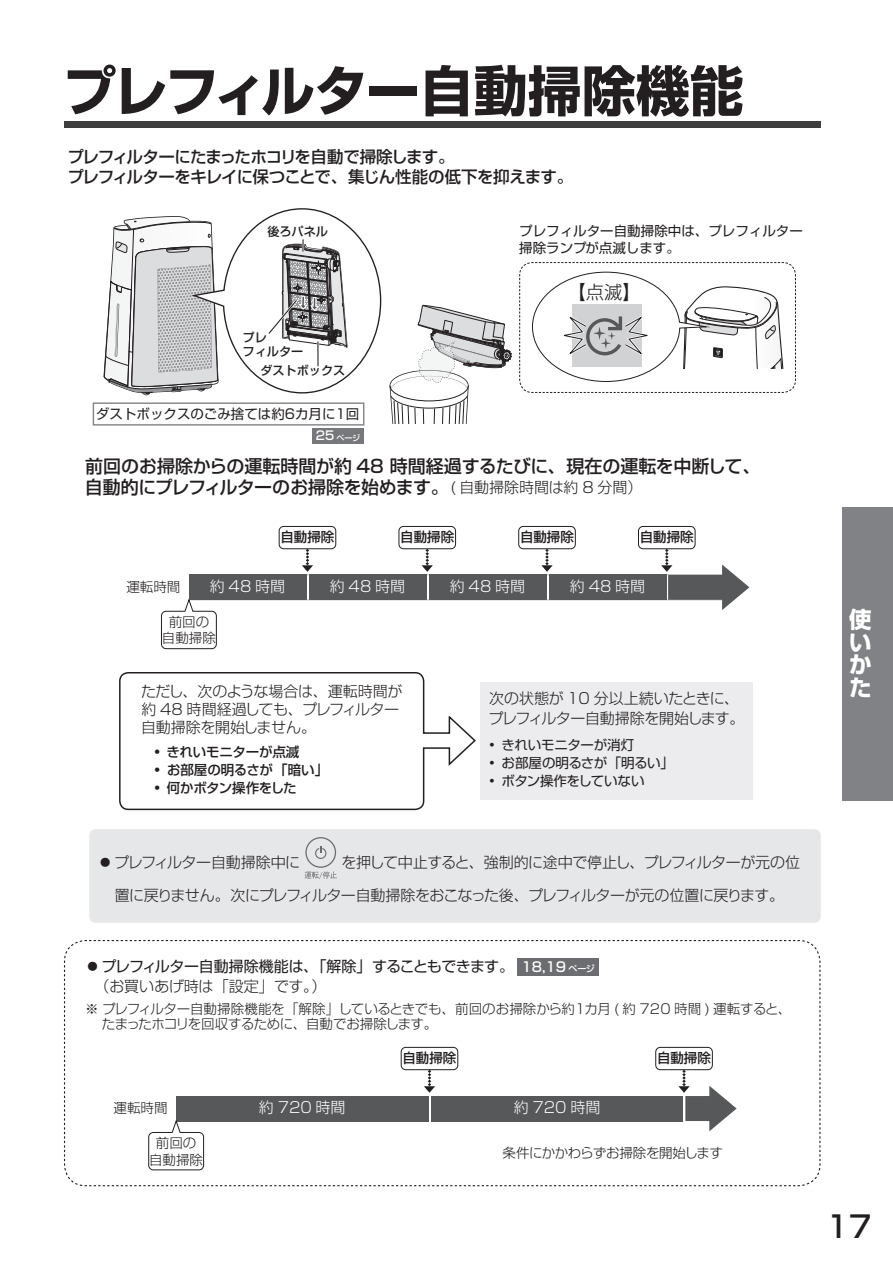
<style>
.page{position:relative;width:893px;height:1263px;background:#fff}
.page>*{position:absolute;margin:0;border:0;box-sizing:border-box;transform-origin:0 0}
.t1{font:700 54px "Shin Go Pro";letter-spacing:-.015em;color:#231f20}
.t2{font:500 30px "Shin Go Pro";color:#231f20}
.t3{font:700 22.5px/22.5px "Shin Go Pro";color:#fff;text-align:justify}
.t4{font:300 18.3px "Shin Go Pro";color:#231f20}
.t5{font:500 18px/21px "Shin Go Pro";letter-spacing:-.01em;color:#231f20}
.t6{font:500 16.5px/19.5px "Shin Go Pro";letter-spacing:-.045em;color:#231f20}
.t7{font:300 15px/18px "Shin Go Pro";letter-spacing:-.03em;color:#231f20}
.t8{font:15px/19.6px "Shin Go Pro";letter-spacing:-.03em;color:#231f20}
.t9{font:300 15px "Shin Go Pro";color:#fff}
.t10{font:300 13.5px/16.5px "Shin Go Pro";letter-spacing:-.015em;color:#231f20;text-align:center}
.t11{font:13.5px/16.5px "Shin Go Pro";color:#231f20}
.t12{font:500 13.5px "Shin Go Pro";letter-spacing:-.005em;color:#231f20}
.t13{font:300 13.5px "Shin Go Pro";letter-spacing:-.035em;color:#231f20}
.t14{font:13.5px "Shin Go Pro";letter-spacing:-.035em;color:#231f20}
.t15{font:13.5px "Shin Go Pro";letter-spacing:-.03em;color:#231f20}
.t16{font:500 13.5px "Shin Go Pro";letter-spacing:-.03em;color:#231f20}
.t17{font:500 12.15px/13.5px "Shin Go Pro";color:#231f20}
.t18{font:500 8.1px "Shin Go Pro";color:#fff}
.s1{font-size:12.15px}
.s2{font-weight:300;font-size:15px}
.s3{font-weight:300}
.s4{font-weight:500;font-size:13.5px;color:#fff}
.s5{font-weight:500;font-size:9px;color:#fff}
</style>
<div class="page">
<div style="left:64px;top:121px;width:757px;height:7px;background:#3e3e3f"></div>
<div style="left:842px;top:507px;width:51px;height:293px;background:#808285"></div>
<div style="left:93px;top:402px;width:271px;height:24px;border:1px solid #808285"></div>
<svg style="left:104px;top:208px;width:278px;height:188px"></svg>
<svg style="left:389px;top:305px;width:123px;height:119px"></svg>
<div style="left:312px;top:428px;width:52px;height:16px;background:#76787b"></div>
<hr style="left:189px;top:574px;width:533px;height:1px;background:#d1d2d4">
<hr style="left:189px;top:599px;width:533px;height:1px;background:#d1d2d4">
<svg style="left:161px;top:599px;width:56px;height:50px"></svg>
<div style="left:279px;top:526px;width:57px;height:23px;border:1px solid #231f20;border-radius:5px"></div>
<svg style="left:302px;top:549px;width:11px;height:23px"></svg>
<div style="left:399px;top:526px;width:57px;height:23px;border:1px solid #231f20;border-radius:5px"></div>
<svg style="left:422px;top:549px;width:11px;height:23px"></svg>
<div style="left:518px;top:526px;width:58px;height:23px;border:1px solid #231f20;border-radius:5px"></div>
<svg style="left:541px;top:549px;width:12px;height:23px"></svg>
<div style="left:638px;top:526px;width:57px;height:23px;border:1px solid #231f20;border-radius:5px"></div>
<div style="left:189px;top:575px;width:117px;height:25px;background:#57585a"></div>
<div style="left:309px;top:575px;width:117px;height:25px;background:#57585a"></div>
<div style="left:429px;top:575px;width:117px;height:25px;background:#57585a"></div>
<div style="left:549px;top:575px;width:117px;height:25px;background:#57585a"></div>
<svg style="left:661px;top:549px;width:88px;height:61px"></svg>
<div style="left:480px;top:682px;width:273px;height:118px;background:#ececee"></div>
<svg style="left:119px;top:672px;width:357px;height:139px"></svg>
<svg style="left:519px;top:262px;width:277px;height:131px"></svg>
<svg style="left:64px;top:940px;width:757px;height:247px"></svg>
<div style="left:89px;top:829px;width:732px;height:94px;background:#e6e7e9;border-radius:6px"></div>
<svg style="left:305px;top:837px;width:32px;height:42px"></svg>
<h1 class="t1" style="left:63px;top:48px;width:682px">プレフィルター自動掃除機能</h1>
<p class="t6" style="left:67px;top:145px;width:507px">プレフィルターにたまったホコリを自動で掃除します。<br>プレフィルターをキレイに保つことで、集じん性能の低下を抑えます。</p>
<p class="t17" style="left:267px;top:223px;width:62px">後ろパネル</p>
<p class="t17" style="left:243px;top:330px;width:62px">プレ<br>フィルター</p>
<p class="t17" style="left:260px;top:362px;width:86px">ダストボックス</p>
<p class="t11" style="left:96px;top:404px;width:265px">ダストボックスのごみ捨ては約6カ月に1回</p>
<p class="t18" style="left:316px;top:431px;width:46px"><span class="s1">25</span> ページ</p>
<p class="t11" style="left:519px;top:221px;width:285px">プレフィルター自動掃除中は、プレフィルター掃除ランプが点滅します。</p>
<p class="t4" style="left:567px;top:277px;width:75px">【点滅】</p>
<p class="t5" style="left:85px;top:453px;width:677px">前回のお掃除からの運転時間が約 48.時間経過するたびに、現在の運転を中断して、自動的にプレフィルターのお掃除を始めます。<span class="s2">( 自動掃除時間は約 8 分間）</span></p>
<p class="t12" style="left:280px;top:526px;width:55px">自動掃除</p>
<p class="t12" style="left:400px;top:526px;width:55px">自動掃除</p>
<p class="t12" style="left:520px;top:526px;width:55px">自動掃除</p>
<p class="t12" style="left:640px;top:526px;width:55px">自動掃除</p>
<p class="t10" style="left:126px;top:577px;width:55px">運転時間</p>
<p class="t9" style="left:210px;top:574px;width:77px">約 48 時間</p>
<p class="t9" style="left:330px;top:574px;width:77px">約 48 時間</p>
<p class="t9" style="left:450px;top:574px;width:77px">約 48 時間</p>
<p class="t9" style="left:570px;top:574px;width:77px">約 48 時間</p>
<p class="t10" style="left:162px;top:612px;width:55px">前回の自動掃除</p>
<p class="t7" style="left:141px;top:680px;width:263px">ただし、次のような場合は、運転時間が約 48 時間経過しても、プレフィルター自動掃除を開始しません。</p>
<p class="t12" style="left:154px;top:740px;width:147px">•.きれいモニターが点滅</p>
<p class="t12" style="left:154px;top:758px;width:176px">•. お部屋の明るさが「暗い」</p>
<p class="t16" style="left:154px;top:776px;width:144px">•. 何かボタン操作をした</p>
<p class="t7" style="left:488px;top:687px;width:252px;line-height:19.5px">次の状態が 10 分以上続いたときに、プレフィルター自動掃除を開始します｡</p>
<p class="t11" style="left:489px;top:735px;width:147px">•. きれいモニターが消灯</p>
<p class="t14" style="left:489px;top:752px;width:187px">•. お部屋の明るさが「明るい」</p>
<p class="t15" style="left:489px;top:770px;width:157px">•. ボタン操作をしていない</p>
<p class="t7" style="left:98px;top:852px;width:204px">⿟プレフィルター自動掃除中に</p>
<p class="t7" style="left:341px;top:852px;width:460px">を押して中止すると、強制的に途中で停止し、プレフィルターが元の位</p>
<p class="t7" style="left:115px;top:885px;width:671px">置に戻りません。次にプレフィルター自動掃除をおこなった後、プレフィルターが元の位置に戻ります。</p>
<p class="t8" style="left:95px;top:955px;width:502px;text-indent:-10px"><span class="s3">⿟</span> プレフィルター自動掃除機能は、「解除」することもできます。 <span class="s4">18,19</span> <span class="s5">ページ</span><span class="s3">（お買いあげ時は「設定」です。）</span></p>
<p class="t10" style="left:102px;top:1000px;width:691px;line-height:15px;text-align:left;text-indent:-17px">※ プレフィルター自動掃除機能を「解除」しているときでも、前回のお掃除から約１カ月 ( 約 720 時間 ) 運転すると、たまったホコリを回収するために、自動でお掃除します。</p>
<p class="t12" style="left:402px;top:1047px;width:55px">自動掃除</p>
<p class="t12" style="left:657px;top:1047px;width:55px">自動掃除</p>
<p class="t10" style="left:114px;top:1098px;width:55px">運転時間</p>
<p class="t9" style="left:259px;top:1095px;width:88px">約 720 時間</p>
<p class="t9" style="left:514px;top:1095px;width:88px">約 720 時間</p>
<p class="t10" style="left:149px;top:1133px;width:55px">前回の自動掃除</p>
<p class="t13" style="left:503px;top:1142px;width:222px">条件にかかわらずお掃除を開始します</p>
<h3 class="t3" style="left:849px;top:606px;width:24px">使いかた</h3>
<h2 class="t2" style="left:826px;top:1202px;width:47px">17</h2>
</div>
